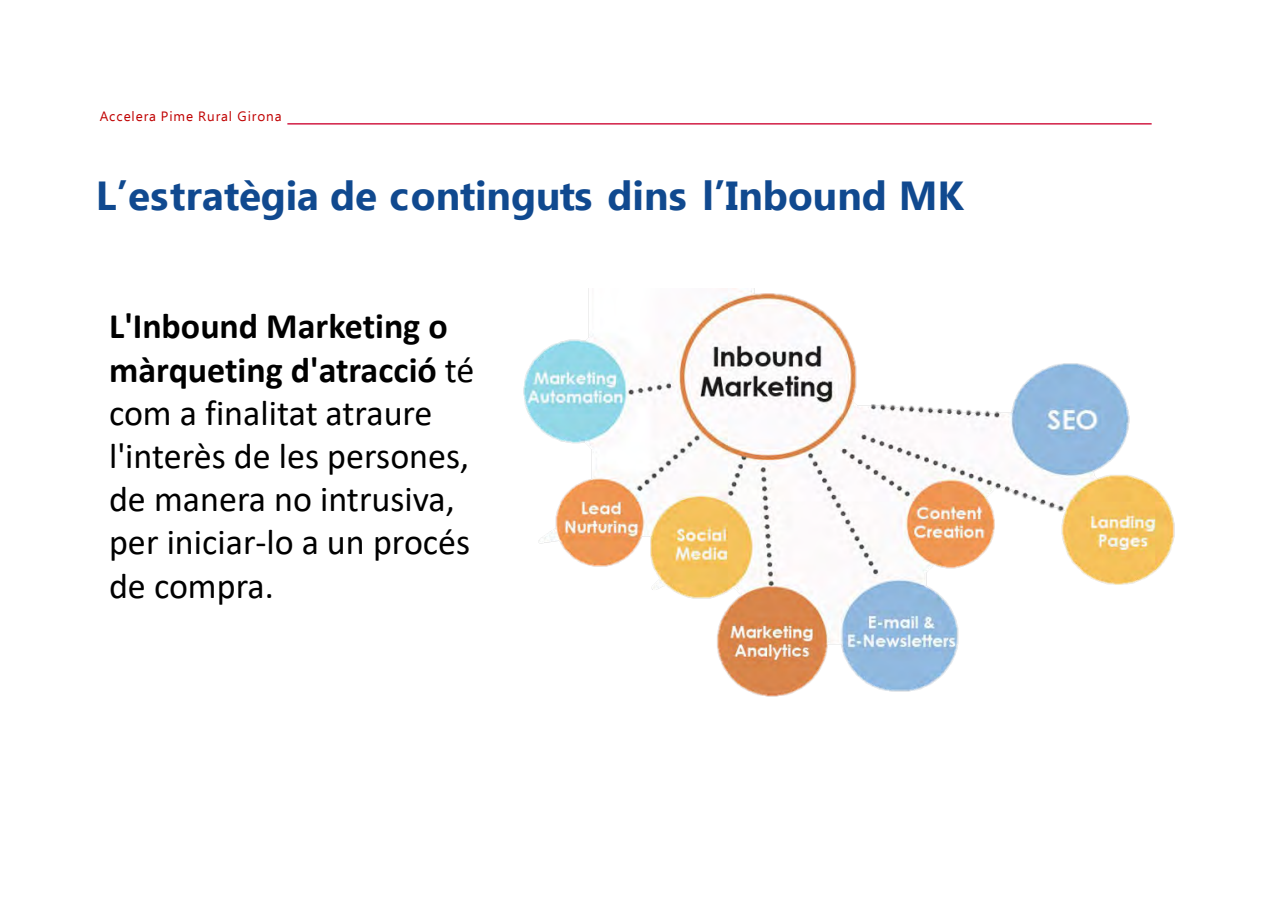
<style>
.page{position:relative;width:1277px;height:915px;background:#fff}
.page>*{position:absolute;margin:0;border:0;box-sizing:border-box;transform-origin:0 0}
.t1{font:700 40.5px "Ebrima";color:#10498f}
.t2{font:36px/43.2px "Calibri";color:#000}
.t3{font:13.5px "Ebrima";letter-spacing:.065em;color:#c00000}
.s1{font-weight:700}
</style>
<div class="page">
<hr style="left:287px;top:123px;width:864px;height:2px;background:#d0143d">
<img style="left:523px;top:288px;width:652px;height:409px">
<p class="t3" style="left:100px;top:106px;width:183px">Accelera Pime Rural Girona</p>
<h1 class="t1" style="left:96px;top:163px;width:869px">L’estratègia de continguts dins l’Inbound MK</h1>
<p class="t2" style="left:109px;top:304px;width:367px"><span class="s1">L'Inbound Marketing o màrqueting d'atracció</span> té com a finalitat atraure l'interès de les persones, de manera no intrusiva, per iniciar-lo a un procés de compra.</p>
</div>
